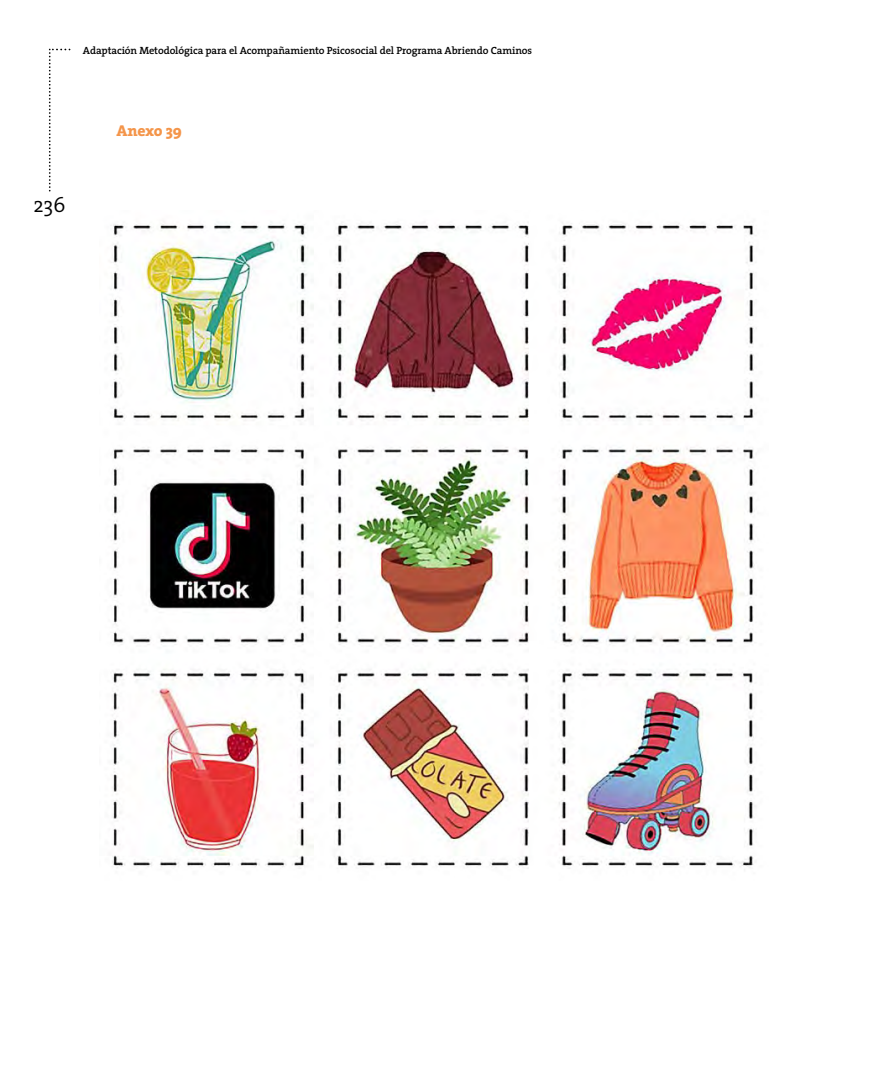
<style>
.page{position:relative;width:893px;height:1067px;background:#fff}
.page>*{position:absolute;margin:0;border:0;box-sizing:border-box;transform-origin:0 0}
.t1{font:300 21.35px "The Serif";color:#000}
.t2{font:800 15.75px "The Serif";letter-spacing:-.01em;color:#f4954a}
.t3{font:600 10.5px "The Serif";letter-spacing:-.01em;color:#000}
</style>
<div class="page">
<svg style="left:49px;top:49px;width:21px;height:143px"></svg>
<img style="left:111px;top:222px;width:646px;height:647px">
<p class="t3" style="left:83px;top:41px;width:451px">Adaptación Metodológica para el Acompañamiento Psicosocial del Programa Abriendo Caminos</p>
<h1 class="t1" style="left:34px;top:187px;width:34px">236</h1>
<h2 class="t2" style="left:117px;top:117px;width:67px">Anexo 39</h2>
</div>
